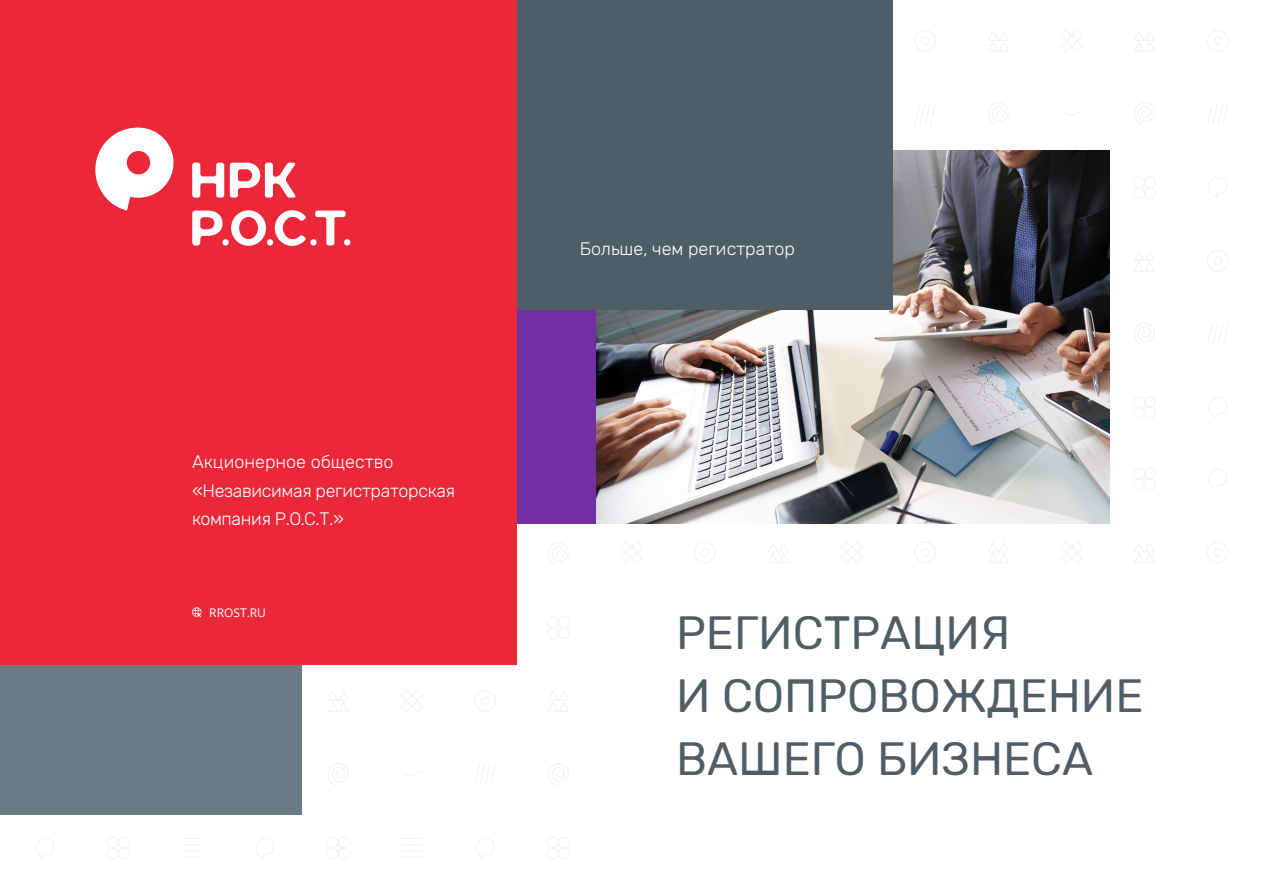
<style>
.page{position:relative;width:1263px;height:893px;background:#fff}
.page>*{position:absolute;margin:0;border:0;box-sizing:border-box;transform-origin:0 0}
.t1{font:46.5px/63px "Rubik";color:#4f5d66}
.t2{font:300 18px/28.5px "Rubik";letter-spacing:-.02em;color:#fff}
.t3{font:300 18px "Rubik";color:#fff}
.t4{font:12px "Open Sans";color:#fff}
</style>
<div class="page">
<svg style="left:914px;top:30px;width:22px;height:21px"></svg>
<svg style="left:988px;top:31px;width:21px;height:20px"></svg>
<svg style="left:915px;top:104px;width:20px;height:21px"></svg>
<svg style="left:1061px;top:30px;width:22px;height:22px"></svg>
<svg style="left:988px;top:103px;width:21px;height:22px"></svg>
<svg style="left:1062px;top:110px;width:20px;height:5px"></svg>
<svg style="left:1134px;top:31px;width:21px;height:20px"></svg>
<svg style="left:1133px;top:176px;width:23px;height:23px"></svg>
<svg style="left:1134px;top:103px;width:21px;height:22px"></svg>
<svg style="left:1134px;top:251px;width:21px;height:20px"></svg>
<svg style="left:1133px;top:396px;width:23px;height:23px"></svg>
<svg style="left:1134px;top:323px;width:21px;height:22px"></svg>
<svg style="left:547px;top:616px;width:22px;height:23px"></svg>
<svg style="left:548px;top:543px;width:21px;height:22px"></svg>
<svg style="left:474px;top:690px;width:22px;height:22px"></svg>
<svg style="left:548px;top:691px;width:21px;height:20px"></svg>
<svg style="left:328px;top:691px;width:21px;height:20px"></svg>
<svg style="left:400px;top:690px;width:23px;height:22px"></svg>
<svg style="left:475px;top:764px;width:20px;height:21px"></svg>
<svg style="left:547px;top:837px;width:22px;height:22px"></svg>
<svg style="left:476px;top:838px;width:18px;height:20px"></svg>
<svg style="left:548px;top:763px;width:21px;height:23px"></svg>
<svg style="left:327px;top:837px;width:22px;height:22px"></svg>
<svg style="left:256px;top:838px;width:18px;height:20px"></svg>
<svg style="left:402px;top:838px;width:20px;height:7px"></svg>
<svg style="left:328px;top:763px;width:21px;height:23px"></svg>
<svg style="left:107px;top:837px;width:22px;height:22px"></svg>
<svg style="left:36px;top:838px;width:18px;height:20px"></svg>
<svg style="left:182px;top:838px;width:20px;height:7px"></svg>
<svg style="left:621px;top:542px;width:22px;height:21px"></svg>
<svg style="left:914px;top:542px;width:22px;height:21px"></svg>
<svg style="left:988px;top:543px;width:21px;height:20px"></svg>
<svg style="left:1207px;top:30px;width:21px;height:21px"></svg>
<svg style="left:1207px;top:104px;width:21px;height:21px"></svg>
<svg style="left:1209px;top:177px;width:18px;height:20px"></svg>
<svg style="left:1207px;top:250px;width:21px;height:21px"></svg>
<svg style="left:1207px;top:324px;width:21px;height:21px"></svg>
<svg style="left:1209px;top:397px;width:18px;height:20px"></svg>
<svg style="left:1209px;top:469px;width:18px;height:20px"></svg>
<svg style="left:1207px;top:542px;width:21px;height:21px"></svg>
<svg style="left:1061px;top:541px;width:22px;height:22px"></svg>
<svg style="left:1133px;top:468px;width:23px;height:22px"></svg>
<svg style="left:1134px;top:543px;width:21px;height:20px"></svg>
<svg style="left:694px;top:542px;width:22px;height:21px"></svg>
<svg style="left:768px;top:543px;width:21px;height:20px"></svg>
<svg style="left:841px;top:541px;width:22px;height:22px"></svg>
<img style="left:596px;top:150px;width:513px;height:373px">
<div style="left:0;top:1px;width:301px;height:813px;background:#6b7b84"></div>
<div style="left:453px;top:201px;width:143px;height:322px;background:#722ea5"></div>
<div style="left:80px;top:1px;width:812px;height:309px;background:#4f5d66"></div>
<div style="left:0;top:0;width:517px;height:665px;background:#ea2839"></div>
<svg style="left:192px;top:607px;width:10px;height:11px"></svg>
<svg style="left:230px;top:163px;width:66px;height:35px"></svg>
<svg style="left:231px;top:210px;width:75px;height:36px"></svg>
<svg style="left:315px;top:211px;width:31px;height:35px"></svg>
<div style="left:222px;top:239px;width:7px;height:7px;background:#fff;border-radius:50%"></div>
<div style="left:267px;top:239px;width:6px;height:7px;background:#fff;border-radius:50%"></div>
<svg style="left:310px;top:239px;width:7px;height:7px"></svg>
<div style="left:344px;top:239px;width:6px;height:7px;background:#fff;border-radius:50%"></div>
<svg style="left:95px;top:127px;width:129px;height:119px"></svg>
<p class="t2" style="left:192px;top:448px;width:264px">Акционерное общество «Независимая регистраторская компания Р.О.С.Т.»</p>
<p class="t4" style="left:209px;top:604px;width:58px">RROST.RU</p>
<p class="t3" style="left:580px;top:239px;width:217px">Больше, чем регистратор</p>
<h1 class="t1" style="left:676px;top:603px;width:469px">РЕГИСТРАЦИЯ<br>И СОПРОВОЖДЕНИЕ<br>ВАШЕГО БИЗНЕСА</h1>
</div>
